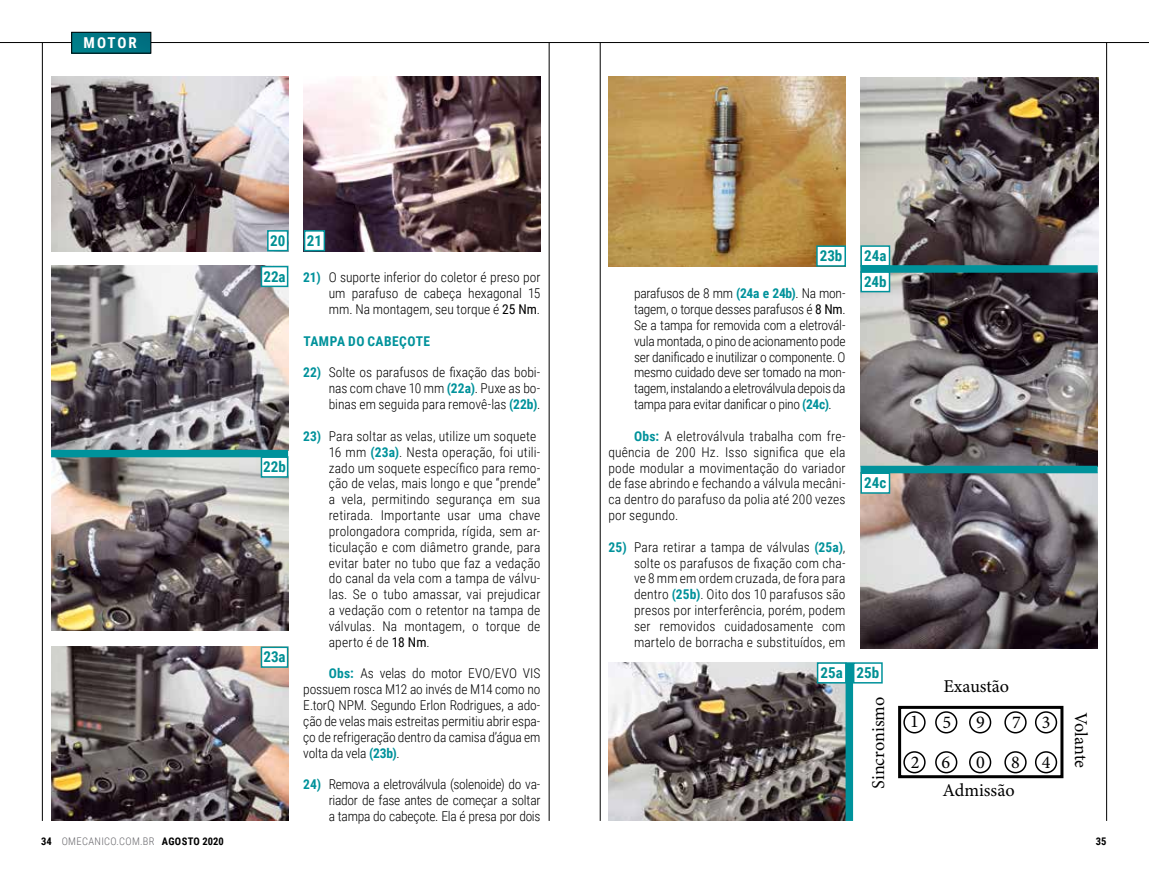
<style>
.page{position:relative;width:1149px;height:872px;background:#fff}
.page>*{position:absolute;margin:0;border:0;box-sizing:border-box;transform-origin:0 0}
.t1{font:18px "Minion Variable Concept";color:#000}
.t2{font:700 15px/25.8px "Roboto Condensed";color:#009094}
.t3{font:700 15px "Roboto Condensed";letter-spacing:.13em;color:#fff}
.t4{font:300 13.5px/15.9px "Roboto Condensed";letter-spacing:.005em;color:#000;text-align:justify}
.t5{font:700 13.5px "Roboto Condensed";letter-spacing:.03em;color:#00929b}
.t6{font:300 10.5px "Roboto Condensed";letter-spacing:.035em;color:#68676c}
.t7{font:700 10.5px "Roboto Condensed";color:#000}
.s1{font-weight:700;color:#00929b}
.s2{font-weight:400}
.s3{font-weight:700;color:#000}
</style>
<div class="page">
<img style="left:51px;top:77px;width:237px;height:174px">
<hr style="left:42px;top:43px;width:1px;height:778px;background:#000">
<hr style="left:0;top:42px;width:1148px;height:1px;background:#000">
<hr style="left:548px;top:43px;width:1px;height:778px;background:#000">
<svg style="left:266px;top:229px;width:23px;height:23px"></svg>
<div style="left:72px;top:32px;width:79px;height:21px;background:#007785"></div>
<div style="left:71px;top:32px;width:80px;height:21px;border:1px solid #000"></div>
<img style="left:303px;top:77px;width:237px;height:174px">
<img style="left:51px;top:457px;width:237px;height:173px">
<img style="left:51px;top:266px;width:237px;height:184px">
<img style="left:51px;top:646px;width:237px;height:175px">
<svg style="left:303px;top:229px;width:23px;height:23px"></svg>
<svg style="left:260px;top:455px;width:29px;height:23px"></svg>
<svg style="left:260px;top:265px;width:29px;height:23px"></svg>
<svg style="left:260px;top:646px;width:29px;height:22px"></svg>
<hr style="left:1105px;top:43px;width:1px;height:778px;background:#000">
<img style="left:608px;top:77px;width:237px;height:190px">
<img style="left:860px;top:77px;width:238px;height:389px">
<img style="left:860px;top:473px;width:237px;height:175px">
<img style="left:608px;top:662px;width:237px;height:159px">
<svg style="left:815px;top:245px;width:31px;height:22px"></svg>
<hr style="left:599px;top:43px;width:1px;height:778px;background:#000">
<svg style="left:860px;top:244px;width:30px;height:49px"></svg>
<svg style="left:860px;top:473px;width:30px;height:21px"></svg>
<svg style="left:815px;top:662px;width:68px;height:22px"></svg>
<div style="left:51px;top:450px;width:237px;height:7px;background:#00929b"></div>
<div style="left:860px;top:466px;width:237px;height:7px;background:#00929b"></div>
<div style="left:860px;top:265px;width:237px;height:8px;background:#00929b"></div>
<div style="left:845px;top:662px;width:7px;height:159px;background:#00929b"></div>
<div style="left:897px;top:706px;width:166px;height:72px;border:3px solid #000"></div>
<div style="left:903px;top:711px;width:22px;height:22px;border:2px solid #000;border-radius:50%"></div>
<div style="left:903px;top:751px;width:22px;height:22px;border:2px solid #000;border-radius:50%"></div>
<div style="left:934px;top:711px;width:23px;height:22px;border:2px solid #000;border-radius:50%"></div>
<div style="left:934px;top:751px;width:23px;height:22px;border:2px solid #000;border-radius:50%"></div>
<div style="left:968px;top:711px;width:22px;height:22px;border:2px solid #000;border-radius:50%"></div>
<div style="left:968px;top:751px;width:22px;height:22px;border:2px solid #000;border-radius:50%"></div>
<div style="left:1004px;top:711px;width:22px;height:22px;border:2px solid #000;border-radius:50%"></div>
<div style="left:1004px;top:751px;width:22px;height:22px;border:2px solid #000;border-radius:50%"></div>
<div style="left:1034px;top:711px;width:22px;height:22px;border:2px solid #000;border-radius:50%"></div>
<div style="left:1034px;top:751px;width:22px;height:22px;border:2px solid #000;border-radius:50%"></div>
<p class="t3" style="left:84px;top:32px;width:55px">MOTOR</p>
<p class="t2" style="left:270px;top:227px;width:17px">20</p>
<p class="t2" style="left:263px;top:263px;width:24px">22a</p>
<p class="t2" style="left:263px;top:453px;width:24px">22b</p>
<p class="t2" style="left:263px;top:643px;width:24px">23a</p>
<p class="t2" style="left:307px;top:227px;width:17px">21</p>
<p class="t4" style="left:328px;top:269px;width:213px;text-indent:-26px"><span class="s1">21)</span> O suporte inferior do coletor é preso por um parafuso de cabeça hexagonal 15 mm. Na montagem, seu torque é <span class="s2">25 Nm</span>.</p>
<p class="t5" style="left:303px;top:331px;width:128px">TAMPA DO CABEÇOTE</p>
<p class="t4" style="left:328px;top:364px;width:213px;text-indent:-26px"><span class="s1">22)</span> Solte os parafusos de fixação das bobi&shy;nas com chave 10 mm <span class="s1">(22a)</span>. Puxe as bo&shy;binas em seguida para removê-las <span class="s1">(22b)</span>.</p>
<p class="t4" style="left:328px;top:427px;width:213px;text-align:left;text-indent:-26px"><span class="s1">23)</span> Para soltar as velas, utilize um soquete 16 mm <span class="s1">(23a)</span>. Nesta operação, foi utili&shy;zado um soquete específico para remo&shy;ção de velas, mais longo e que “prende” a vela, permitindo segurança em sua retirada. Importante usar uma chave prolongadora comprida, rígida, sem ar&shy;ticulação e com diâmetro grande, para evitar bater no tubo que faz a vedação do canal da vela com a tampa de válvu&shy;las. Se o tubo amassar, vai prejudicar a vedação com o retentor na tampa de válvulas. Na montagem, o torque de aperto é de <span class="s2">18 Nm</span>.</p>
<p class="t4" style="left:303px;top:665px;width:239px;text-indent:26px"><span class="s1">Obs:</span> As velas do motor EVO/EVO VIS possuem rosca M12 ao invés de M14 como no E.torQ NPM. Segundo Erlon Rodrigues, a ado&shy;ção de velas mais estreitas permitiu abrir espa&shy;ço de refrigeração dentro da camisa d’água em volta da vela <span class="s1">(23b)</span>.</p>
<p class="t4" style="left:328px;top:776px;width:213px;text-indent:-26px"><span class="s1">24)</span> Remova a eletroválvula (solenoide) do va&shy;riador de fase antes de começar a soltar a tampa do cabeçote. Ela é presa por dois</p>
<p class="t2" style="left:819px;top:242px;width:24px">23b</p>
<p class="t4" style="left:634px;top:285px;width:213px">parafusos de 8 mm <span class="s1">(24a e 24b)</span>. Na mon&shy;tagem, o torque desses parafusos é <span class="s2">8 Nm</span>.<br>Se a tampa for removida com a eletrovál&shy;vula montada, o pino de acionamento pode ser danificado e inutilizar o componente. O mesmo cuidado deve ser tomado na mon&shy;tagem, instalando a eletroválvula depois da tampa para evitar danificar o pino <span class="s1">(24c)</span>.</p>
<p class="t4" style="left:608px;top:427px;width:238px;text-indent:26px"><span class="s1">Obs:</span> A eletroválvula trabalha com fre&shy;quência de 200 Hz. Isso significa que ela pode modular a movimentação do variador de fase abrindo e fechando a válvula mecâni&shy;ca dentro do parafuso da polia até 200 vezes por segundo.</p>
<p class="t4" style="left:634px;top:538px;width:213px;text-indent:-26px"><span class="s1">25)</span> Para retirar a tampa de válvulas <span class="s1">(25a)</span>, solte os parafusos de fixação com cha&shy;ve 8 mm em ordem cruzada, de fora para dentro <span class="s1">(25b)</span>. Oito dos 10 parafusos são presos por interferência, porém, podem ser removidos cuidadosamente com martelo de borracha e substituídos, em</p>
<p class="t2" style="left:863px;top:242px;width:24px">24a<br>24b</p>
<p class="t2" style="left:864px;top:469px;width:24px">24c</p>
<p class="t2" style="left:820px;top:659px;width:60px">25a 25b</p>
<h1 class="t1" style="left:865px;top:789px;width:94px;rotate:-90deg">Sincronismo</h1>
<h1 class="t1" style="left:943px;top:673px;width:67px">Exaustão</h1>
<h1 class="t1" style="left:909px;top:709px;width:10px">1</h1>
<h1 class="t1" style="left:942px;top:709px;width:10px">5</h1>
<h1 class="t1" style="left:975px;top:710px;width:10px">9</h1>
<h1 class="t1" style="left:1011px;top:710px;width:40px">7 3</h1>
<h1 class="t1" style="left:910px;top:750px;width:41px">2 6</h1>
<h1 class="t1" style="left:975px;top:750px;width:10px">0</h1>
<h1 class="t1" style="left:1010px;top:750px;width:41px">8 4</h1>
<h1 class="t1" style="left:943px;top:777px;width:73px">Admissão</h1>
<h1 class="t1" style="left:1093px;top:713px;width:56px;rotate:90deg">Volante</h1>
<p class="t6" style="left:41px;top:834px;width:184px"><span class="s3">34</span> OMECANICO.COM.BR <span class="s3">AGOSTO 2020</span></p>
<p class="t7" style="left:1095px;top:834px;width:12px">35</p>
</div>
